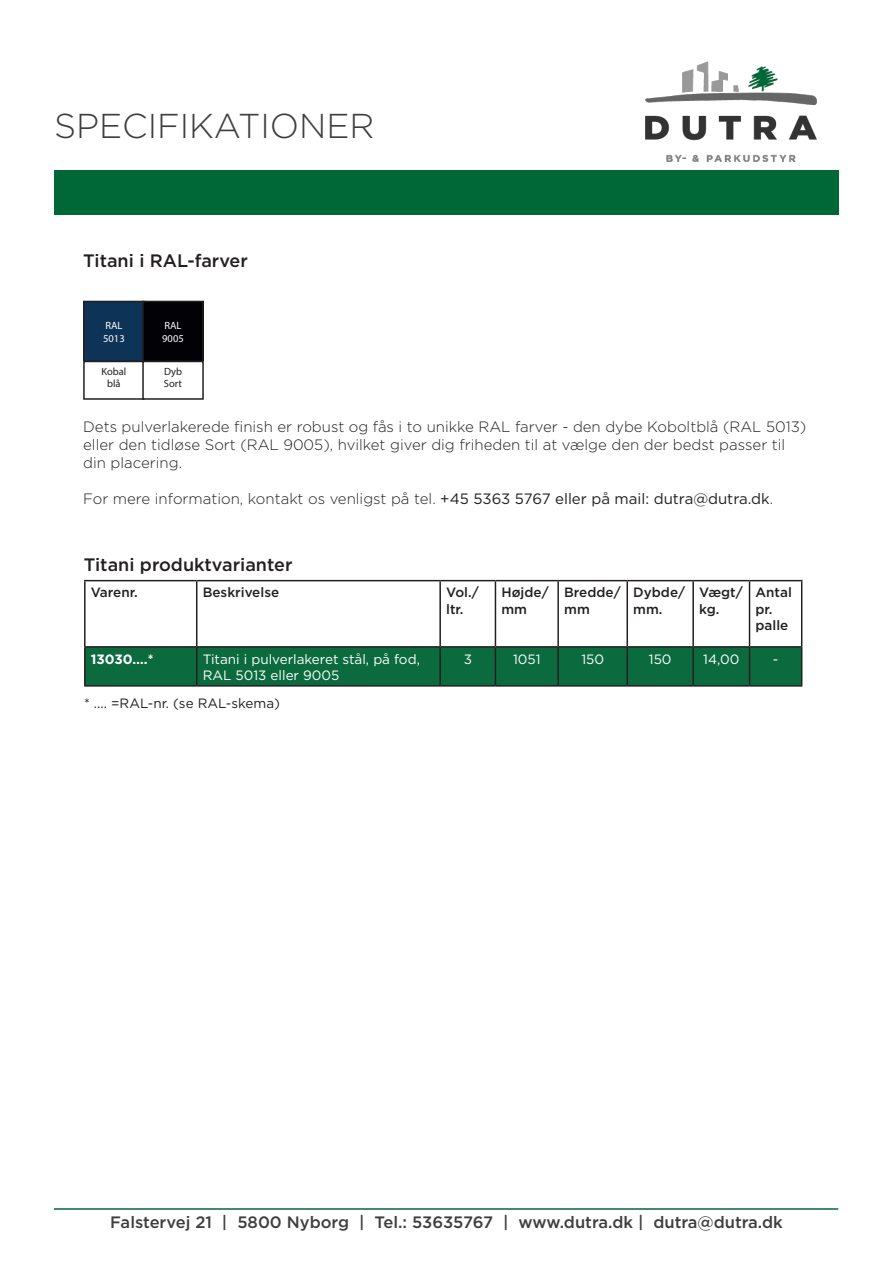
<style>
.page{position:relative;width:893px;height:1263px;background:#fff}
.page>*{position:absolute;margin:0;border:0;box-sizing:border-box;transform-origin:0 0}
.t1{font:300 34.5px "Gotham";color:#3e3e3f}
.t2{font:500 18px "Gotham";color:#231f20}
.t3{font:500 16.5px "Gotham";color:#3e3e3f}
.t4{font:300 15px/18px "Gotham";color:#231f20}
.t5{font:500 13.5px/16.2px "Gotham";color:#231f20}
.t6{font:13.5px/16.2px "Gotham";color:#fff}
.t7{font:13.5px "Gotham";color:#231f20}
.t8{font:700 13.5px "Gotham";color:#fff}
.t9{font:10.5px/12.6px "Myriad Pro";color:#231f20;text-align:center}
.t10{font:10.5px/12.6px "Myriad Pro";color:#fff}
.s1{font-weight:400}
</style>
<div class="page">
<div style="left:54px;top:170px;width:785px;height:45px;background:#006837"></div>
<img style="left:645px;top:61px;width:172px;height:101px">
<hr style="left:54px;top:1208px;width:784px;height:2px;background:#006837">
<div style="left:86px;top:648px;width:715px;height:37px;background:#0b6b3e"></div>
<hr style="left:84px;top:580px;width:113px;height:1px;background:#231f20">
<hr style="left:84px;top:581px;width:2px;height:65px;background:#231f20">
<hr style="left:197px;top:580px;width:243px;height:1px;background:#231f20">
<hr style="left:196px;top:581px;width:1px;height:65px;background:#231f20">
<hr style="left:440px;top:580px;width:55px;height:1px;background:#231f20">
<hr style="left:439px;top:581px;width:2px;height:65px;background:#231f20">
<hr style="left:495px;top:580px;width:63px;height:1px;background:#231f20">
<hr style="left:495px;top:581px;width:1px;height:65px;background:#231f20">
<hr style="left:558px;top:580px;width:69px;height:1px;background:#231f20">
<hr style="left:557px;top:581px;width:2px;height:65px;background:#231f20">
<hr style="left:627px;top:580px;width:66px;height:1px;background:#231f20">
<hr style="left:626px;top:581px;width:2px;height:65px;background:#231f20">
<hr style="left:693px;top:580px;width:56px;height:1px;background:#231f20">
<hr style="left:692px;top:581px;width:2px;height:65px;background:#231f20">
<hr style="left:749px;top:580px;width:53px;height:1px;background:#231f20">
<hr style="left:749px;top:581px;width:1px;height:65px;background:#231f20">
<hr style="left:801px;top:581px;width:1px;height:65px;background:#231f20">
<hr style="left:84px;top:646px;width:113px;height:2px;background:#231f20">
<hr style="left:84px;top:648px;width:2px;height:37px;background:#231f20">
<hr style="left:197px;top:646px;width:243px;height:2px;background:#231f20">
<hr style="left:196px;top:648px;width:1px;height:37px;background:#231f20">
<hr style="left:440px;top:646px;width:55px;height:2px;background:#231f20">
<hr style="left:439px;top:648px;width:2px;height:37px;background:#231f20">
<hr style="left:495px;top:646px;width:63px;height:2px;background:#231f20">
<hr style="left:495px;top:648px;width:1px;height:37px;background:#231f20">
<hr style="left:558px;top:646px;width:69px;height:2px;background:#231f20">
<hr style="left:557px;top:648px;width:2px;height:37px;background:#231f20">
<hr style="left:627px;top:646px;width:66px;height:2px;background:#231f20">
<hr style="left:626px;top:648px;width:2px;height:37px;background:#231f20">
<hr style="left:693px;top:646px;width:56px;height:2px;background:#231f20">
<hr style="left:692px;top:648px;width:2px;height:37px;background:#231f20">
<hr style="left:749px;top:646px;width:53px;height:2px;background:#231f20">
<hr style="left:749px;top:648px;width:1px;height:37px;background:#231f20">
<hr style="left:801px;top:648px;width:1px;height:37px;background:#231f20">
<hr style="left:84px;top:685px;width:113px;height:2px;background:#231f20">
<hr style="left:197px;top:685px;width:243px;height:2px;background:#231f20">
<hr style="left:440px;top:685px;width:55px;height:2px;background:#231f20">
<hr style="left:495px;top:685px;width:63px;height:2px;background:#231f20">
<hr style="left:558px;top:685px;width:69px;height:2px;background:#231f20">
<hr style="left:627px;top:685px;width:66px;height:2px;background:#231f20">
<hr style="left:693px;top:685px;width:56px;height:2px;background:#231f20">
<hr style="left:749px;top:685px;width:53px;height:2px;background:#231f20">
<div style="left:84px;top:301px;width:60px;height:60px;background:#0d3356"></div>
<div style="left:83px;top:301px;width:62px;height:61px;border:2px solid #231f20"></div>
<div style="left:83px;top:361px;width:62px;height:39px;border:2px solid #231f20"></div>
<div style="left:143px;top:301px;width:60px;height:60px;background:#020106"></div>
<div style="left:142px;top:301px;width:62px;height:61px;border:2px solid #231f20"></div>
<div style="left:142px;top:361px;width:62px;height:39px;border:2px solid #231f20"></div>
<p class="t1" style="left:54px;top:103px;width:322px">SPECIFIKATIONER</p>
<p class="t2" style="left:83px;top:249px;width:166px">Titani i RAL-farver</p>
<p class="t10" style="left:103px;top:319px;width:23px">RAL<br>5013</p>
<p class="t9" style="left:101px;top:365px;width:26px">Kobal blå</p>
<p class="t10" style="left:162px;top:319px;width:23px">RAL<br>9005</p>
<p class="t9" style="left:164px;top:365px;width:20px;text-align:left">Dyb<br>Sort</p>
<p class="t4" style="left:83px;top:418px;width:725px">Dets pulverlakerede finish er robust og fås i to unikke RAL farver - den dybe Koboltblå (RAL 5013) eller den tidløse Sort (RAL 9005), hvilket giver dig friheden til at vælge den der bedst passer til din placering.</p>
<p class="t4" style="left:83px;top:490px;width:691px">For mere information, kontakt os venligst på tel. <span class="s1">+45 5363 5767 eller på mail: dutra@dutra.dk</span>.</p>
<p class="t2" style="left:84px;top:553px;width:210px">Titani produktvarianter</p>
<p class="t5" style="left:91px;top:584px;width:48px">Varenr.</p>
<p class="t5" style="left:203px;top:584px;width:78px">Beskrivelse</p>
<p class="t5" style="left:446px;top:584px;width:34px">Vol./</p>
<p class="t5" style="left:446px;top:601px;width:19px">ltr.</p>
<p class="t5" style="left:501px;top:584px;width:49px">Højde/ mm</p>
<p class="t5" style="left:564px;top:584px;width:58px">Bredde/ mm</p>
<p class="t5" style="left:633px;top:584px;width:53px">Dybde/ mm.</p>
<p class="t5" style="left:699px;top:584px;width:45px">Vægt/ kg.</p>
<p class="t5" style="left:755px;top:584px;width:38px">Antal pr. palle</p>
<p class="t8" style="left:91px;top:650px;width:64px">13030….*</p>
<p class="t6" style="left:203px;top:650px;width:219px">Titani i pulverlakeret stål, på fod,<br>RAL 5013 eller 9005</p>
<p class="t6" style="left:464px;top:650px;width:10px">3</p>
<p class="t6" style="left:513px;top:650px;width:29px">1051</p>
<p class="t6" style="left:581px;top:650px;width:24px">150</p>
<p class="t6" style="left:649px;top:650px;width:24px">150</p>
<p class="t6" style="left:703px;top:650px;width:38px">14,00</p>
<p class="t6" style="left:773px;top:650px;width:7px">-</p>
<p class="t7" style="left:84px;top:695px;width:197px">* .... =RAL-nr. (se RAL-skema)</p>
<p class="t3" style="left:110px;top:1211px;width:674px">Falstervej 21 | 5800 Nyborg | Tel.: 53635767 | www.dutra.dk | dutra@dutra.dk</p>
</div>
